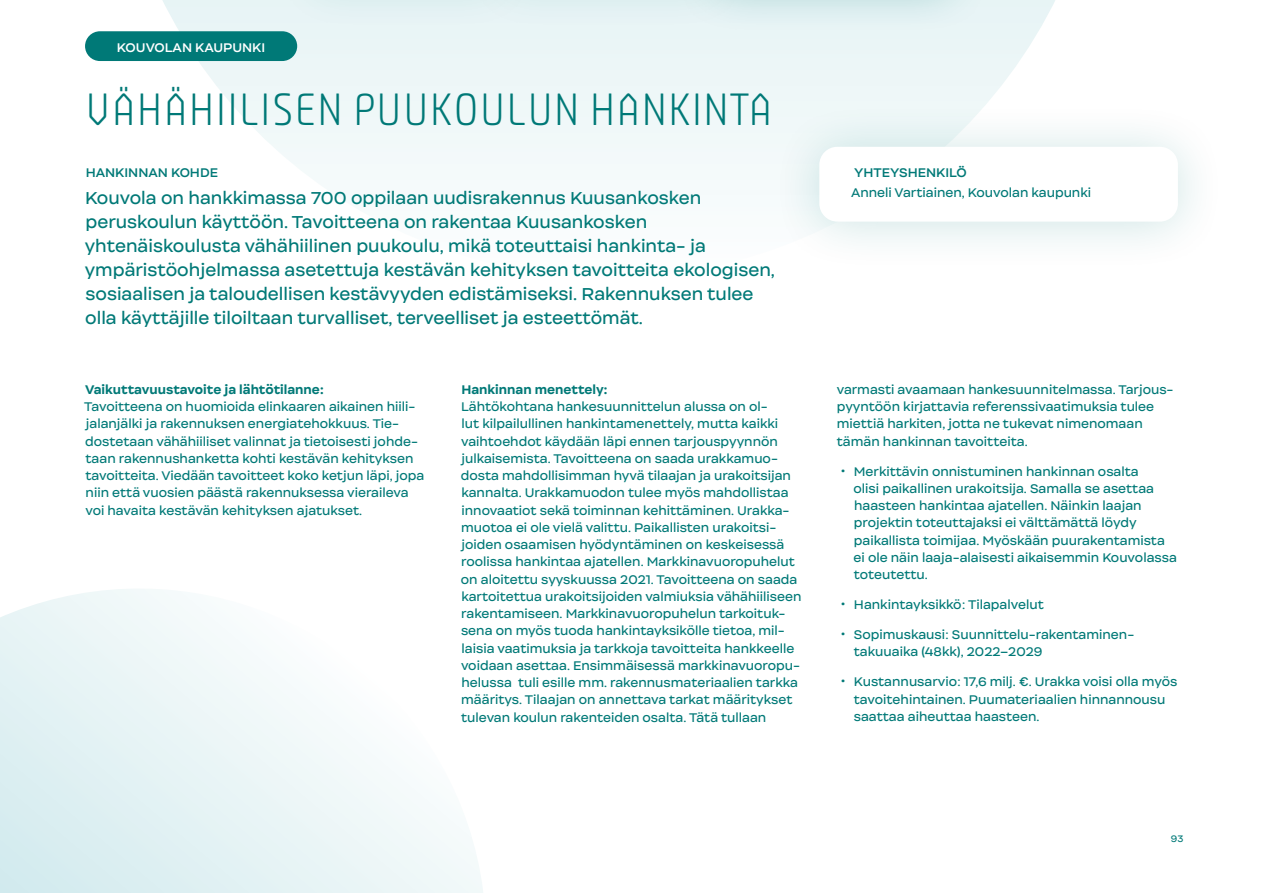
<style>
.page{position:relative;width:1263px;height:893px;background:#fff}
.page>*{position:absolute;margin:0;border:0;box-sizing:border-box;transform-origin:0 0}
.Polkuotsikko{font:300 45px "Plau";letter-spacing:.01em;color:#007977}
.Ingressi{font:16.5px/24px "Internacional";color:#007977}
.Leipis{font:12px/17.2px "Internacional";color:#007977}
.Prosentit{font:600 12px "Internacional";color:#007977}
.Prosentit-2{font:600 12px "Internacional";color:#fff}
.t1{font:9px "Internacional";color:#007977}
.s1{font-weight:700}
</style>
<div class="page">
<svg style="left:162px;top:0;width:893px;height:180px"></svg>
<div style="left:270px;top:0;width:273px;height:34px;background:#e7f3f5"></div>
<div style="left:459px;top:0;width:297px;height:34px;background:#e6f3f5"></div>
<div style="left:673px;top:0;width:320px;height:34px;background:#007977;opacity:.3"></div>
<svg style="left:0;top:589px;width:483px;height:304px"></svg>
<div style="left:772px;top:102px;width:453px;height:170px;background:#007977;opacity:.2"></div>
<div style="left:819px;top:147px;width:359px;height:75px;background:#fff;border-radius:18px"></div>
<div style="left:85px;top:31px;width:212px;height:30px;background:#007977;border-radius:15px"></div>
<p class="Prosentit-2" style="left:117px;top:39px;width:150px">KOUVOLAN KAUPUNKI</p>
<p class="Polkuotsikko" style="left:85px;top:83px;width:689px">VÄHÄHIILISEN PUUKOULUN HANKINTA</p>
<p class="Prosentit" style="left:86px;top:165px;width:134px">HANKINNAN KOHDE</p>
<p class="Ingressi" style="left:85px;top:186px;width:692px">Kouvola on hankkimassa 700 oppilaan uudisrakennus Kuusankosken peruskoulun käyttöön. Tavoitteena on rakentaa Kuusankosken yhtenäiskoulusta vähähiilinen puukoulu, mikä toteuttaisi hankinta- ja ympäristöohjelmassa asetettuja kestävän kehityksen tavoitteita ekologisen, sosiaalisen ja taloudellisen kestävyyden edistämiseksi. Rakennuksen tulee olla käyttäjille tiloiltaan turvalliset, terveelliset ja esteettömät.</p>
<p class="Leipis" style="left:84px;top:381px;width:342px"><span class="s1">Vaikuttavuustavoite ja lähtötilanne:<br></span>Tavoitteena on huomioida elinkaaren aikainen hiili&shy;jalanjälki ja rakennuksen energiatehokkuus. Tie&shy;dostetaan vähähiiliset valinnat ja tietoisesti johde&shy;taan rakennushanketta kohti kestävän kehityksen tavoitteita. Viedään tavoitteet koko ketjun läpi, jopa niin että vuosien päästä rakennuksessa vieraileva voi havaita kestävän kehityksen ajatukset.</p>
<p class="Leipis" style="left:461px;top:381px;width:342px"><span class="s1">Hankinnan menettely:<br></span>Lähtökohtana hankesuunnittelun alussa on ol-<br>lut kilpailullinen hankintamenettely, mutta kaikki vaihtoehdot käydään läpi ennen tarjouspyynnön julkaisemista. Tavoitteena on saada urakkamuo&shy;dosta mahdollisimman hyvä tilaajan ja urakoitsijan kannalta. Urakkamuodon tulee myös mahdollistaa innovaatiot sekä toiminnan kehittäminen. Urakka&shy;muotoa ei ole vielä valittu. Paikallisten urakoitsi&shy;joiden osaamisen hyödyntäminen on keskeisessä roolissa hankintaa ajatellen. Markkinavuoropuhelut on aloitettu syyskuussa 2021. Tavoitteena on saada kartoitettua urakoitsijoiden valmiuksia vähähiiliseen rakentamiseen. Markkinavuoropuhelun tarkoituk&shy;sena on myös tuoda hankintayksikölle tietoa, mil&shy;laisia vaatimuksia ja tarkkoja tavoitteita hankkeelle voidaan asettaa. Ensimmäisessä markkinavuoropu&shy;helussa tuli esille mm. rakennusmateriaalien tarkka määritys. Tilaajan on annettava tarkat määritykset tulevan koulun rakenteiden osalta. Tätä tullaan</p>
<p class="Prosentit" style="left:854px;top:165px;width:114px">YHTEYSHENKILÖ</p>
<p class="Leipis" style="left:851px;top:184px;width:242px">Anneli Vartiainen, Kouvolan kaupunki</p>
<p class="Leipis" style="left:837px;top:381px;width:338px">varmasti avaamaan hankesuunnitelmassa. Tarjous&shy;pyyntöön kirjattavia referenssivaatimuksia tulee miettiä harkiten, jotta ne tukevat nimenomaan tämän hankinnan tavoitteita.</p>
<p class="Leipis" style="left:853px;top:463px;width:325px;text-indent:-12px">• Merkittävin onnistuminen hankinnan osalta<br>olisi paikallinen urakoitsija. Samalla se asettaa haasteen hankintaa ajatellen. Näinkin laajan projektin toteuttajaksi ei välttämättä löydy paikallista toimijaa. Myöskään puurakentamista ei ole näin laaja-alaisesti aikaisemmin Kouvolassa toteutettu.</p>
<p class="Leipis" style="left:841px;top:596px;width:204px">• Hankintayksikkö: Tilapalvelut</p>
<p class="Leipis" style="left:854px;top:626px;width:282px;text-indent:-12px">• Sopimuskausi: Suunnittelu-rakentaminen&shy;takuuaika (48kk), 2022–2029</p>
<p class="Leipis" style="left:854px;top:674px;width:325px;text-indent:-12px">• Kustannusarvio: 17,6 milj. €. Urakka voisi olla myös tavoitehintainen. Puumateriaalien hinnannousu saattaa aiheuttaa haasteen.</p>
<p class="t1" style="left:1171px;top:833px;width:14px">93</p>
</div>
